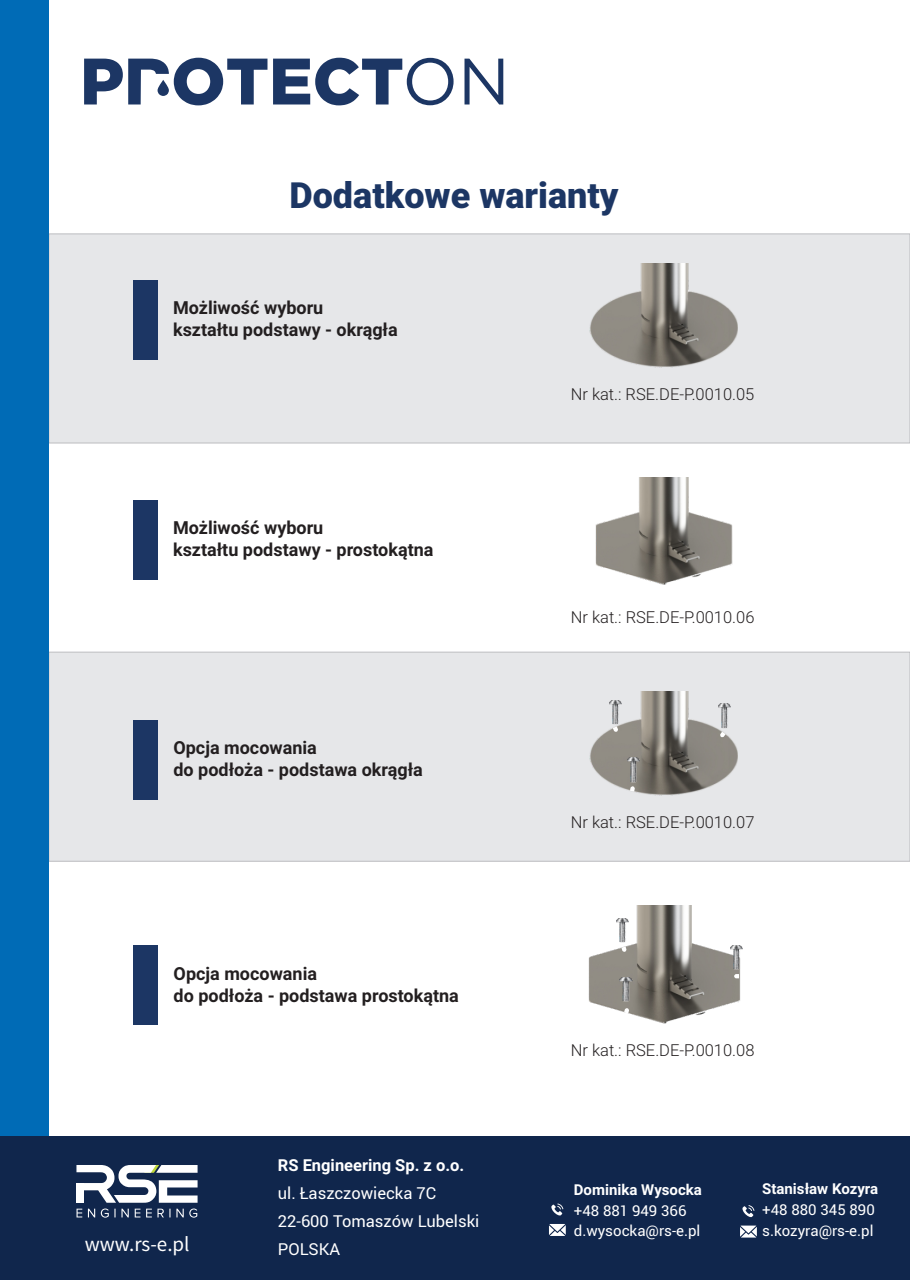
<style>
.page{position:relative;width:910px;height:1280px;background:#fff}
.page>*{position:absolute;margin:0;border:0;box-sizing:border-box;transform-origin:0 0}
.t1{font:900 36px "Roboto";color:#1c3664}
.t2{font:21px "Source Sans Pro";color:#fff}
.t3{font:700 18px/21.6px "Roboto";color:#231f20}
.t4{font:300 16.5px "Roboto";color:#231f20}
.t5{font:16.5px/28.3px "Roboto";color:#fff}
.t6{font:700 16.5px "Roboto";color:#fff}
.t7{font:15px/20.7px "Roboto";color:#fff}
.t8{font:700 15px "Roboto";color:#fff}
</style>
<div class="page">
<div style="left:49px;top:233px;width:861px;height:211px;background:#e6e7e9"></div>
<div style="left:49px;top:651px;width:861px;height:211px;background:#e6e7e9"></div>
<div style="left:0;top:0;width:49px;height:1280px;background:#006bb6"></div>
<svg style="left:273px;top:58px;width:181px;height:47px"></svg>
<svg style="left:464px;top:59px;width:39px;height:45px"></svg>
<svg style="left:84px;top:58px;width:183px;height:47px"></svg>
<div style="left:133px;top:281px;width:24px;height:79px;background:#1c3664"></div>
<div style="left:133px;top:500px;width:24px;height:80px;background:#1c3664"></div>
<div style="left:133px;top:720px;width:24px;height:80px;background:#1c3664"></div>
<div style="left:133px;top:946px;width:24px;height:79px;background:#1c3664"></div>
<img style="left:589px;top:264px;width:148px;height:109px">
<img style="left:595px;top:477px;width:138px;height:108px">
<img style="left:589px;top:692px;width:148px;height:110px">
<svg style="left:630px;top:786px;width:5px;height:5px"></svg>
<svg style="left:613px;top:726px;width:5px;height:6px"></svg>
<svg style="left:720px;top:732px;width:6px;height:5px"></svg>
<img style="left:718px;top:704px;width:13px;height:24px">
<img style="left:609px;top:700px;width:13px;height:25px">
<img style="left:627px;top:758px;width:13px;height:24px">
<img style="left:588px;top:905px;width:153px;height:119px">
<svg style="left:624px;top:1008px;width:5px;height:5px"></svg>
<svg style="left:621px;top:946px;width:6px;height:6px"></svg>
<svg style="left:734px;top:974px;width:5px;height:4px"></svg>
<img style="left:730px;top:945px;width:13px;height:25px">
<img style="left:616px;top:918px;width:13px;height:25px">
<img style="left:620px;top:977px;width:12px;height:25px">
<div style="left:0;top:1137px;width:910px;height:143px;background:#10264c"></div>
<svg style="left:76px;top:1165px;width:122px;height:52px"></svg>
<svg style="left:551px;top:1203px;width:12px;height:12px"></svg>
<svg style="left:742px;top:1205px;width:12px;height:12px"></svg>
<svg style="left:549px;top:1224px;width:17px;height:12px"></svg>
<svg style="left:740px;top:1225px;width:17px;height:12px"></svg>
<h1 class="t1" style="left:289px;top:181px;width:331px">Dodatkowe warianty</h1>
<p class="t3" style="left:173px;top:299px;width:226px">Możliwość wyboru<br>kształtu podstawy - okrągła</p>
<p class="t3" style="left:173px;top:519px;width:262px">Możliwość wyboru<br>kształtu podstawy - prostokątna</p>
<p class="t3" style="left:173px;top:739px;width:251px">Opcja mocowania<br>do podłoża - podstawa okrągła</p>
<p class="t4" style="left:571px;top:387px;width:185px">Nr kat.: RSE.DE-P.0010.05</p>
<p class="t4" style="left:571px;top:611px;width:185px">Nr kat.: RSE.DE-P.0010.06</p>
<p class="t4" style="left:571px;top:815px;width:185px">Nr kat.: RSE.DE-P.0010.07</p>
<p class="t3" style="left:174px;top:965px;width:287px">Opcja mocowania<br>do podłoża - podstawa prostokątna</p>
<p class="t4" style="left:571px;top:1043px;width:185px">Nr kat.: RSE.DE-P.0010.08</p>
<p class="t2" style="left:85px;top:1235px;width:106px">www.rs-e.pl</p>
<p class="t6" style="left:278px;top:1158px;width:188px">RS Engineering Sp. z o.o.</p>
<p class="t5" style="left:278px;top:1178px;width:203px">ul. Łaszczowiecka 7C<br>22-600 Tomaszów Lubelski<br>POLSKA</p>
<p class="t8" style="left:574px;top:1184px;width:130px">Dominika Wysocka</p>
<p class="t7" style="left:574px;top:1199px;width:128px">+48 881 949 366 d.wysocka@rs-e.pl</p>
<p class="t8" style="left:762px;top:1183px;width:117px">Stanisław Kozyra</p>
<p class="t7" style="left:762px;top:1198px;width:114px">+48 880 345 890 s.kozyra@rs-e.pl</p>
</div>
